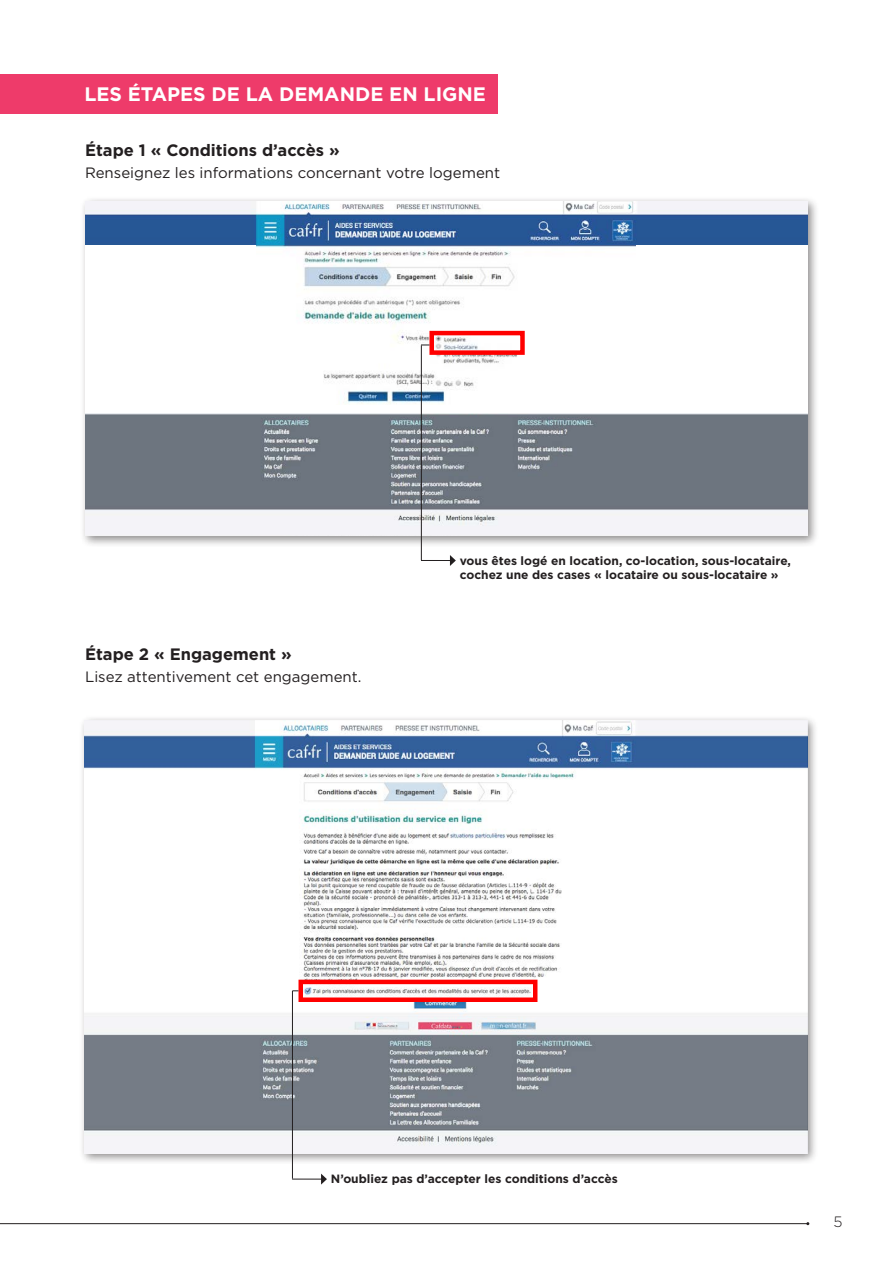
<style>
.page{position:relative;width:893px;height:1263px;background:#fff}
.page>*{position:absolute;margin:0;border:0;box-sizing:border-box;transform-origin:0 0}
.t1{font:700 19.5px "Gotham";color:#fff}
.t2{font:700 16.5px "Gotham";color:#231f20}
.t3{font:15px "Gotham";color:#231f20}
.t4{font:300 15px "Gotham";color:#231f20}
.t5{font:700 12px/14.4px "Gotham";color:#231f20}
</style>
<div class="page">
<hr style="left:0;top:1223px;width:808px;height:1px;background:#231f20">
<div style="left:80px;top:196px;width:739px;height:351px;background:#231f20;opacity:.5"></div>
<img style="left:85px;top:201px;width:723px;height:335px">
<div style="left:85px;top:245px;width:723px;height:168px;background:#fff"></div>
<img style="left:256px;top:245px;width:380px;height:160px">
<div style="left:0;top:74px;width:497px;height:39px;background:#ee3b6a"></div>
<hr style="left:421px;top:560px;width:30px;height:1px;background:#231f20">
<svg style="left:450px;top:555px;width:6px;height:11px"></svg>
<hr style="left:292px;top:1179px;width:30px;height:1px;background:#231f20">
<svg style="left:321px;top:1173px;width:6px;height:11px"></svg>
<hr style="left:421px;top:345px;width:1px;height:215px;background:#231f20">
<div style="left:429px;top:331px;width:96px;height:24px;border:4px solid #f00"></div>
<div style="left:79px;top:715px;width:740px;height:450px;background:#231f20;opacity:.5"></div>
<img style="left:84px;top:721px;width:723px;height:433px">
<div style="left:298px;top:980px;width:239px;height:22px;border:4px solid #f00"></div>
<hr style="left:292px;top:991px;width:1px;height:188px;background:#231f20">
<h1 class="t1" style="left:84px;top:81px;width:403px">LES ÉTAPES DE LA DEMANDE EN LIGNE</h1>
<h2 class="t2" style="left:85px;top:139px;width:256px">Étape 1 « Conditions d’accès »</h2>
<p class="t3" style="left:85px;top:163px;width:417px">Renseignez les informations concernant votre logement</p>
<h2 class="t2" style="left:85px;top:643px;width:208px">Étape 2 « Engagement »</h2>
<p class="t3" style="left:85px;top:667px;width:278px">Lisez attentivement cet engagement.</p>
<p class="t5" style="left:460px;top:553px;width:333px">vous êtes logé en location, co-location, sous-locataire, cochez une des cases « locataire ou sous-locataire »</p>
<p class="t5" style="left:331px;top:1171px;width:288px">N’oubliez pas d’accepter les conditions d’accès</p>
<p class="t4" style="left:833px;top:1212px;width:11px">5</p>
</div>
